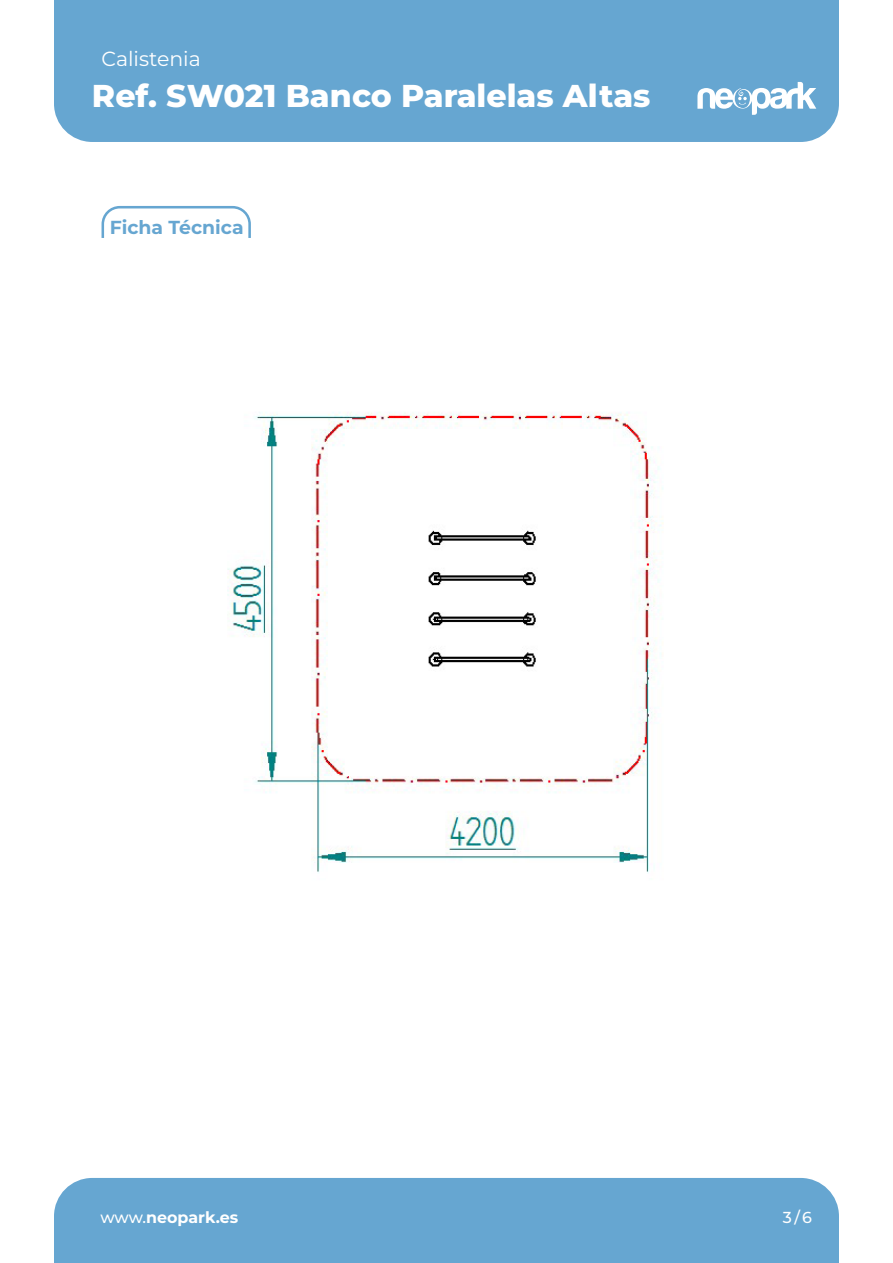
<style>
.page{position:relative;width:893px;height:1263px;background:#fff}
.page>*{position:absolute;margin:0;border:0;box-sizing:border-box;transform-origin:0 0}
.t1{font:800 31.65px "Montserrat";color:#fff}
.t2{font:20.4px "Montserrat";color:#fff}
.t3{font:700 18.9px "Montserrat";color:#66a6d1}
.t4{font:700 15.9px "Montserrat";color:#fff}
.t5{font:500 15.9px "Montserrat";color:#fff}
.s1{font-weight:500}
</style>
<div class="page">
<div style="left:54px;top:1178px;width:785px;height:85px;background:#66a6d1"></div>
<div style="left:54px;top:0;width:785px;height:142px;background:#66a6d1"></div>
<svg style="left:697px;top:82px;width:119px;height:33px"></svg>
<svg style="left:101px;top:206px;width:150px;height:32px"></svg>
<img style="left:227px;top:412px;width:437px;height:461px">
<p class="t2" style="left:102px;top:46px;width:101px">Calistenia</p>
<p class="t1" style="left:92px;top:75px;width:560px">Ref. SW021 Banco Paralelas Altas</p>
<p class="t3" style="left:110px;top:215px;width:135px">Ficha Técnica</p>
<p class="t4" style="left:100px;top:1206px;width:139px"><span class="s1">www.</span>neopark.es</p>
<p class="t5" style="left:783px;top:1206px;width:31px">3/6</p>
</div>
